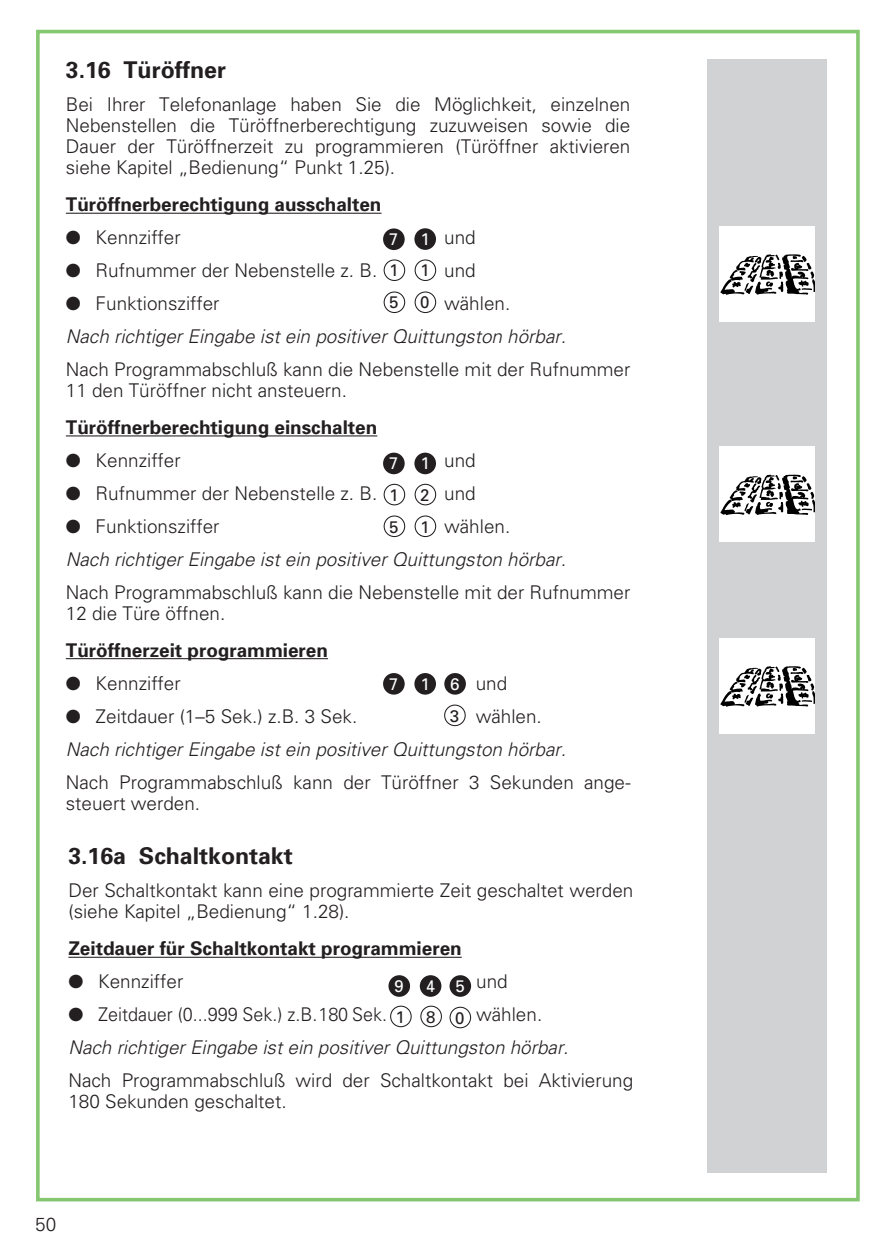
<style>
.page{position:relative;width:893px;height:1250px;background:#fff}
.page>*{position:absolute;margin:0;border:0;box-sizing:border-box;transform-origin:0 0}
.t1{font:700 23.1px "Univers";color:#231f20}
.t2{font:300 18.9px/21px "Univers";color:#231f20}
.t3{font:italic 300 18.9px "Univers";color:#231f20}
.t4{font:700 18.9px "Univers";color:#231f20}
.t5{font:300 18.9px "Univers";color:#231f20;scale:.95 1}
.t6{font:16.8px "Univers";color:#231f20}
.t7{font:16.8px "Univers";color:#fff}
</style>
<div class="page">
<div style="left:36px;top:30px;width:823px;height:1171px;border:4px solid #84c770"></div>
<div style="left:449px;top:1006px;width:22px;height:22px;border:1px solid #231f20;border-radius:50%"></div>
<div style="left:388px;top:975px;width:22px;height:21px;background:#231f20;border-radius:50%"></div>
<div style="left:420px;top:975px;width:21px;height:21px;background:#231f20;border-radius:50%"></div>
<div style="left:449px;top:975px;width:22px;height:21px;background:#231f20;border-radius:50%"></div>
<div style="left:420px;top:1005px;width:22px;height:22px;border:1px solid #231f20;border-radius:50%"></div>
<div style="left:390px;top:1005px;width:21px;height:22px;border:1px solid #231f20;border-radius:50%"></div>
<hr style="left:68px;top:956px;width:394px;height:1px;background:#231f20">
<hr style="left:66px;top:213px;width:315px;height:1px;background:#231f20">
<hr style="left:66px;top:435px;width:311px;height:1px;background:#231f20">
<hr style="left:66px;top:658px;width:262px;height:1px;background:#231f20">
<div style="left:707px;top:60px;width:119px;height:1113px;background:#d1d2d4"></div>
<div style="left:719px;top:226px;width:95px;height:95px;background:#fff"></div>
<svg style="left:720px;top:254px;width:94px;height:41px"></svg>
<div style="left:719px;top:446px;width:95px;height:96px;background:#fff"></div>
<svg style="left:720px;top:474px;width:94px;height:41px"></svg>
<div style="left:383px;top:259px;width:22px;height:22px;border:1px solid #231f20;border-radius:50%"></div>
<div style="left:414px;top:259px;width:22px;height:22px;border:1px solid #231f20;border-radius:50%"></div>
<div style="left:383px;top:291px;width:22px;height:22px;border:1px solid #231f20;border-radius:50%"></div>
<div style="left:414px;top:291px;width:22px;height:22px;border:1px solid #231f20;border-radius:50%"></div>
<div style="left:383px;top:228px;width:21px;height:22px;background:#231f20;border-radius:50%"></div>
<div style="left:414px;top:228px;width:22px;height:22px;background:#231f20;border-radius:50%"></div>
<div style="left:383px;top:484px;width:22px;height:21px;border:1px solid #231f20;border-radius:50%"></div>
<div style="left:414px;top:484px;width:22px;height:21px;border:1px solid #231f20;border-radius:50%"></div>
<div style="left:383px;top:515px;width:22px;height:22px;border:1px solid #231f20;border-radius:50%"></div>
<div style="left:414px;top:515px;width:22px;height:22px;border:1px solid #231f20;border-radius:50%"></div>
<div style="left:383px;top:452px;width:21px;height:22px;background:#231f20;border-radius:50%"></div>
<div style="left:414px;top:452px;width:22px;height:22px;background:#231f20;border-radius:50%"></div>
<div style="left:444px;top:704px;width:21px;height:22px;border:1px solid #231f20;border-radius:50%"></div>
<div style="left:383px;top:673px;width:21px;height:21px;background:#231f20;border-radius:50%"></div>
<div style="left:414px;top:673px;width:22px;height:21px;background:#231f20;border-radius:50%"></div>
<div style="left:444px;top:673px;width:22px;height:21px;background:#231f20;border-radius:50%"></div>
<div style="left:719px;top:638px;width:95px;height:95px;background:#fff"></div>
<svg style="left:720px;top:666px;width:94px;height:41px"></svg>
<p class="t1" style="left:66px;top:61px;width:162px">3.16 Türöffner</p>
<p class="t2" style="left:66px;top:96px;width:566px;text-align:justify">Bei Ihrer Telefonanlage haben Sie die Möglichkeit, einzelnen Nebenstellen die Türöffnerberechtigung zuzuweisen sowie die Dauer der Türöffnerzeit zu programmieren (Türöffner aktivieren siehe Kapitel „Bedienung“ Punkt 1.25).</p>
<p class="t4" style="left:66px;top:197px;width:317px">Türöffnerberechtigung ausschalten</p>
<p class="t2" style="left:66px;top:229px;width:116px">● Kennziffer</p>
<p class="t2" style="left:444px;top:229px;width:33px">und</p>
<p class="t2" style="left:66px;top:262px;width:313px">● Rufnummer der Nebenstelle z. B.</p>
<p class="t2" style="left:444px;top:262px;width:33px">und</p>
<p class="t2" style="left:66px;top:294px;width:155px">● Funktionsziffer</p>
<p class="t2" style="left:444px;top:294px;width:68px">wählen.</p>
<p class="t3" style="left:66px;top:329px;width:505px">Nach richtiger Eingabe ist ein positiver Quittungston hörbar.</p>
<p class="t2" style="left:66px;top:360px;width:566px">Nach Programmabschluß kann die Nebenstelle mit der Rufnummer<br>11 den Türöffner nicht ansteuern.</p>
<p class="t4" style="left:66px;top:420px;width:313px">Türöffnerberechtigung einschalten</p>
<p class="t2" style="left:66px;top:451px;width:116px">● Kennziffer</p>
<p class="t2" style="left:444px;top:451px;width:33px">und</p>
<p class="t2" style="left:66px;top:484px;width:313px">● Rufnummer der Nebenstelle z. B.</p>
<p class="t2" style="left:444px;top:484px;width:33px">und</p>
<p class="t2" style="left:66px;top:517px;width:155px">● Funktionsziffer</p>
<p class="t2" style="left:444px;top:517px;width:68px">wählen.</p>
<p class="t3" style="left:66px;top:552px;width:505px">Nach richtiger Eingabe ist ein positiver Quittungston hörbar.</p>
<p class="t2" style="left:66px;top:583px;width:566px">Nach Programmabschluß kann die Nebenstelle mit der Rufnummer<br>12 die Türe öffnen.</p>
<p class="t4" style="left:66px;top:643px;width:264px">Türöffnerzeit programmieren</p>
<p class="t2" style="left:66px;top:674px;width:116px">● Kennziffer</p>
<p class="t2" style="left:475px;top:674px;width:33px">und</p>
<p class="t2" style="left:66px;top:707px;width:293px">● Zeitdauer (1–5 Sek.) z.B. 3 Sek.</p>
<p class="t2" style="left:475px;top:707px;width:68px">wählen.</p>
<p class="t3" style="left:66px;top:741px;width:505px">Nach richtiger Eingabe ist ein positiver Quittungston hörbar.</p>
<p class="t2" style="left:66px;top:773px;width:566px">Nach Programmabschluß kann der Türöffner 3 Sekunden ange&shy;steuert werden.</p>
<p class="t7" style="left:389px;top:233px;width:11px">7</p>
<p class="t7" style="left:420px;top:233px;width:11px">1</p>
<p class="t6" style="left:389px;top:264px;width:11px">1</p>
<p class="t6" style="left:420px;top:264px;width:11px">1</p>
<p class="t6" style="left:389px;top:296px;width:11px">5</p>
<p class="t6" style="left:420px;top:296px;width:11px">0</p>
<p class="t7" style="left:389px;top:457px;width:11px">7</p>
<p class="t7" style="left:420px;top:457px;width:11px">1</p>
<p class="t6" style="left:389px;top:488px;width:11px">1</p>
<p class="t6" style="left:420px;top:488px;width:11px">2</p>
<p class="t6" style="left:389px;top:520px;width:11px">5</p>
<p class="t6" style="left:420px;top:520px;width:11px">1</p>
<p class="t7" style="left:389px;top:677px;width:11px">7</p>
<p class="t7" style="left:420px;top:677px;width:41px">1 6</p>
<p class="t6" style="left:450px;top:709px;width:11px">3</p>
<p class="t1" style="left:68px;top:847px;width:226px">3.16a Schaltkontakt</p>
<p class="t2" style="left:68px;top:881px;width:566px">Der Schaltkontakt kann eine programmierte Zeit geschaltet werden (siehe Kapitel „Bedienung“ 1.28).</p>
<p class="t4" style="left:68px;top:941px;width:395px">Zeitdauer für Schaltkontakt programmieren</p>
<p class="t2" style="left:68px;top:972px;width:116px">● Kennziffer</p>
<p class="t2" style="left:476px;top:972px;width:33px">und</p>
<p class="t5" style="left:68px;top:1007px;width:337px">● Zeitdauer (0...999 Sek.) z.B.180 Sek.</p>
<p class="t2" style="left:476px;top:1005px;width:68px">wählen.</p>
<p class="t3" style="left:68px;top:1040px;width:505px">Nach richtiger Eingabe ist ein positiver Quittungston hörbar.</p>
<p class="t2" style="left:68px;top:1071px;width:566px">Nach Programmabschluß wird der Schaltkontakt bei Aktivierung<br>180 Sekunden geschaltet.</p>
<p class="t7" style="left:394px;top:979px;width:11px">9</p>
<p class="t7" style="left:425px;top:979px;width:41px">4 5</p>
<p class="t6" style="left:395px;top:1010px;width:11px">1</p>
<p class="t6" style="left:426px;top:1010px;width:11px">8</p>
<p class="t6" style="left:455px;top:1011px;width:11px">0</p>
<p class="t2" style="left:35px;top:1215px;width:22px">50</p>
</div>
